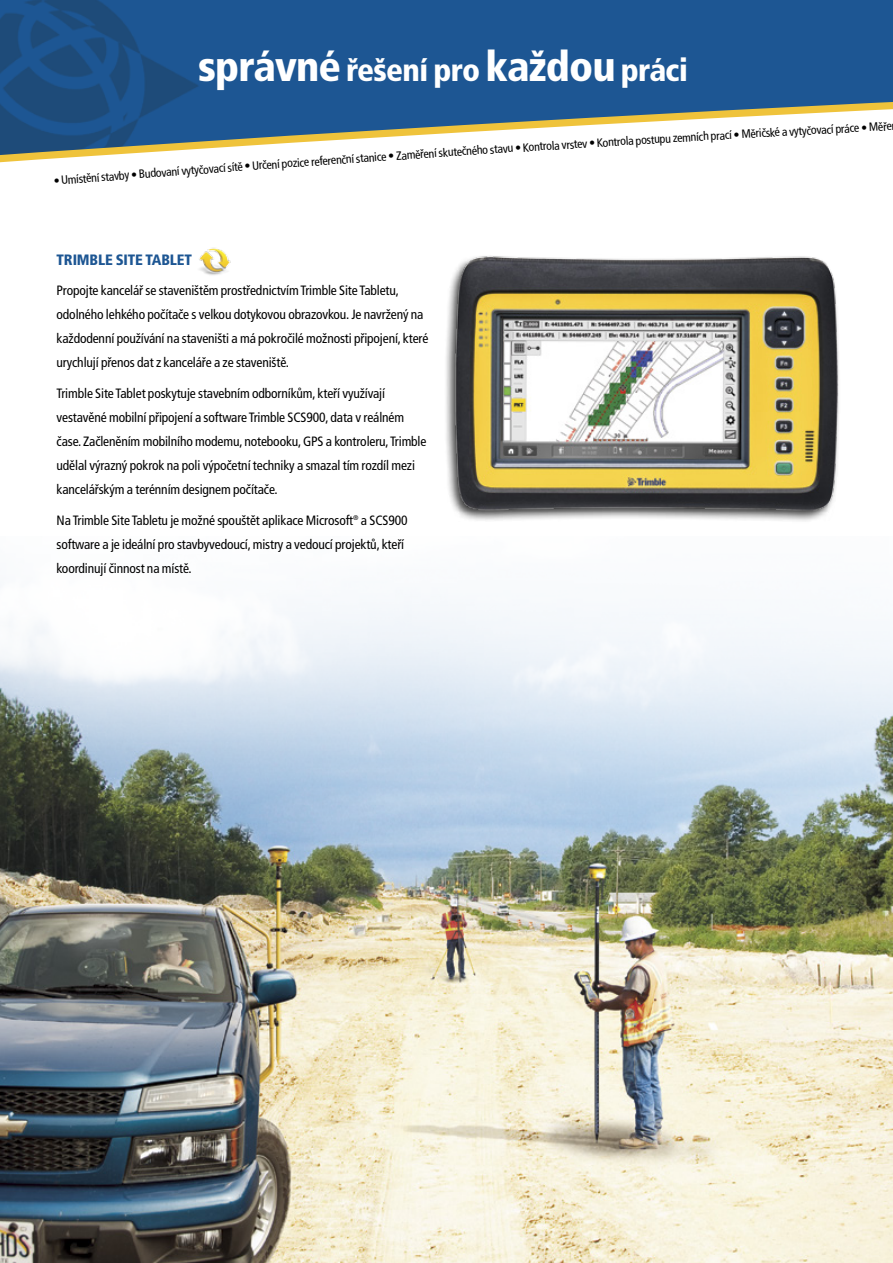
<style>
.page{position:relative;width:893px;height:1263px;background:#fff}
.page>*{position:absolute;margin:0;border:0;box-sizing:border-box;transform-origin:0 0}
.t1{font:900 condensed 31.5px "Frutiger LTCE";letter-spacing:-.02em;color:#fff}
.t2{font:900 condensed 15px "Frutiger LT Std";letter-spacing:-.01em;color:#1d5693}
.t3{font:condensed 13.5px/24px "Frutiger LTCE";letter-spacing:-.01em;color:#000}
.t4{font:condensed 12px "Frutiger LTCE";color:#000}
.s1{font-size:42px}
</style>
<div class="page">
<img style="left:0;top:0;width:893px;height:74px">
<svg style="left:0;top:74px;width:893px;height:89px;fill:#1e5693"></svg>
<img style="left:0;top:603px;width:893px;height:660px">
<div style="left:444px;top:254px;width:396px;height:271px;background:#000;opacity:.75"></div>
<img style="left:451px;top:254px;width:389px;height:267px">
<img style="left:199px;top:248px;width:32px;height:27px">
<h1 class="t1" style="left:198px;top:51px;width:491px"><span class="s1">správné</span> řešení pro <span class="s1">každou</span> práci</h1>
<p class="t4" style="left:613px;top:134px;width:280px;rotate:-3deg">trola postupu zemních prací • Měričské a vytyčovací práce • Měře</p>
<p class="t4" style="left:91px;top:170px;width:525px;rotate:-4deg">ní stavby • Budovaní vytyčovací sítě •Určení pozice referenční stanice • Zaměření skutečného stavu • Kontrola vrstev • Kon</p>
<p class="t4" style="left:53px;top:174px;width:39px;rotate:-5deg">•Umístě</p>
<p class="t2" style="left:57px;top:250px;width:9px">TRIM</p>
<p class="t2" style="left:90px;top:250px;width:89px">BLE SITE TABLET</p>
<p class="t3" style="left:57px;top:279px;width:373px">Propojte kancelář se staveništěm prostřednictvím Trimble Site Tabletu, odolného lehkého počítače s velkou dotykovou obrazovkou. Je navržený na každodenní používání na staveništi a má pokročilé možnosti připojení, které urychlují přenos dat z kanceláře a ze staveniště.</p>
<p class="t3" style="left:57px;top:382px;width:371px">Trimble Site Tablet poskytuje stavebním odborníkům, kteří využívají vestavěné mobilní připojení a software Trimble SCS900, data v reálném čase. Začleněním mobilního modemu, notebooku, GPS a kontroleru, Trimble udělal výrazný pokrok na poli výpočetní techniky a smazal tím rozdíl mezi kancelářským a terénním designem počítače.</p>
<p class="t3" style="left:57px;top:508px;width:352px">Na Trimble Site Tabletu je možné spouštět aplikace Microsoft<sup>®</sup> a SCS900 software a je ideální pro stavbyvedoucí, mistry a vedoucí projektů, kteří koordinují činnost na místě.</p>
</div>
